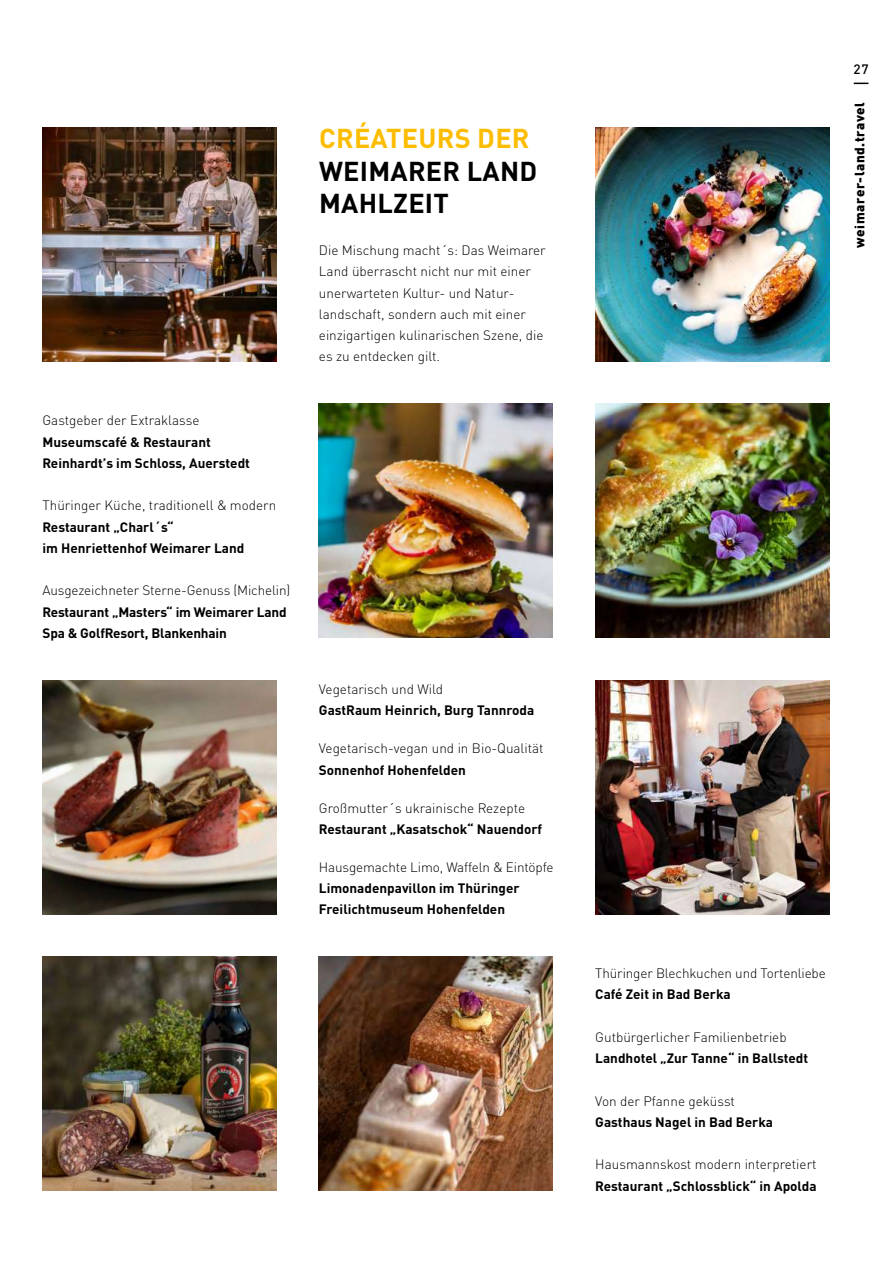
<style>
.page{position:relative;width:893px;height:1263px;background:#fff}
.page>*{position:absolute;margin:0;border:0;box-sizing:border-box;transform-origin:0 0}
.t1{font:700 27px/32.4px "DIN Pro";letter-spacing:.01em;color:#000}
.t2{font:700 27px "DIN Pro";letter-spacing:.01em;color:#fcbd00}
.t3{font:300 13.5px/21.3px "DIN Pro";color:#000}
.t4{font:700 13.5px/21.3px "DIN Pro";color:#000}
.t5{font:900 13.5px "DIN Pro";letter-spacing:.04em;color:#000}
.t6{font:500 13.5px "DIN Pro";color:#000}
</style>
<div class="page">
<img style="left:319px;top:957px;width:234px;height:234px">
<img style="left:43px;top:957px;width:233px;height:234px">
<img style="left:319px;top:404px;width:234px;height:234px">
<img style="left:595px;top:128px;width:234px;height:233px">
<img style="left:595px;top:680px;width:234px;height:234px">
<img style="left:43px;top:128px;width:233px;height:233px">
<img style="left:595px;top:404px;width:234px;height:234px">
<img style="left:43px;top:680px;width:233px;height:234px">
<svg style="left:854px;top:83px;width:14px;height:1px"></svg>
<p class="t3" style="left:43px;top:409px;width:159px">Gastgeber der Extraklasse</p>
<p class="t4" style="left:43px;top:430px;width:209px">Museumscafé &amp; Restaurant<br>Reinhardt’s im Schloss, Auerstedt</p>
<p class="t3" style="left:43px;top:494px;width:235px">Thüringer Küche, traditionell &amp; modern</p>
<p class="t4" style="left:43px;top:515px;width:203px">Restaurant „Charl´s“<br>im Henriettenhof Weimarer Land</p>
<p class="t3" style="left:43px;top:579px;width:249px">Ausgezeichneter Sterne-Genuss (Michelin)</p>
<p class="t4" style="left:43px;top:600px;width:246px">Restaurant „Masters“ im Weimarer Land<br>Spa &amp; GolfResort, Blankenhain</p>
<h1 class="t2" style="left:319px;top:117px;width:212px">CRÉATEURS DER</h1>
<h1 class="t1" style="left:319px;top:153px;width:220px">WEIMARER LAND<br>MAHLZEIT</h1>
<p class="t3" style="left:319px;top:239px;width:228px">Die Mischung macht´s: Das Weimarer Land überrascht nicht nur mit einer unerwarteten Kultur- und Natur&shy;landschaft, sondern auch mit einer einzigartigen kulinarischen Szene, die es zu entdecken gilt.</p>
<p class="t3" style="left:319px;top:678px;width:126px">Vegetarisch und Wild</p>
<p class="t4" style="left:319px;top:699px;width:217px">GastRaum Heinrich, Burg Tannroda</p>
<p class="t3" style="left:319px;top:737px;width:226px">Vegetarisch-vegan und in Bio-Qualität</p>
<p class="t4" style="left:319px;top:758px;width:148px">Sonnenhof Hohenfelden</p>
<p class="t3" style="left:319px;top:796px;width:208px">Großmutter´s ukrainische Rezepte</p>
<p class="t4" style="left:319px;top:817px;width:225px">Restaurant „Kasatschok“ Nauendorf</p>
<p class="t3" style="left:319px;top:855px;width:236px">Hausgemachte Limo, Waffeln &amp; Eintöpfe</p>
<p class="t4" style="left:319px;top:877px;width:202px">Limonadenpavillon im Thüringer<br>Freilichtmuseum Hohenfelden</p>
<p class="t6" style="left:854px;top:59px;width:17px">27</p>
<p class="t5" style="left:849px;top:248px;width:147px;rotate:-90deg">weimarer-land.travel</p>
<p class="t3" style="left:595px;top:962px;width:232px">Thüringer Blechkuchen und Tortenliebe</p>
<p class="t4" style="left:595px;top:983px;width:137px">Café Zeit in Bad Berka</p>
<p class="t3" style="left:595px;top:1025px;width:193px">Gutbürgerlicher Familienbetrieb</p>
<p class="t4" style="left:595px;top:1047px;width:214px">Landhotel „Zur Tanne“ in Ballstedt</p>
<p class="t3" style="left:595px;top:1089px;width:141px">Von der Pfanne geküsst</p>
<p class="t4" style="left:595px;top:1110px;width:179px">Gasthaus Nagel in Bad Berka</p>
<p class="t3" style="left:595px;top:1153px;width:223px">Hausmannskost modern interpretiert</p>
<p class="t4" style="left:595px;top:1174px;width:223px">Restaurant „Schlossblick“ in Apolda</p>
</div>
